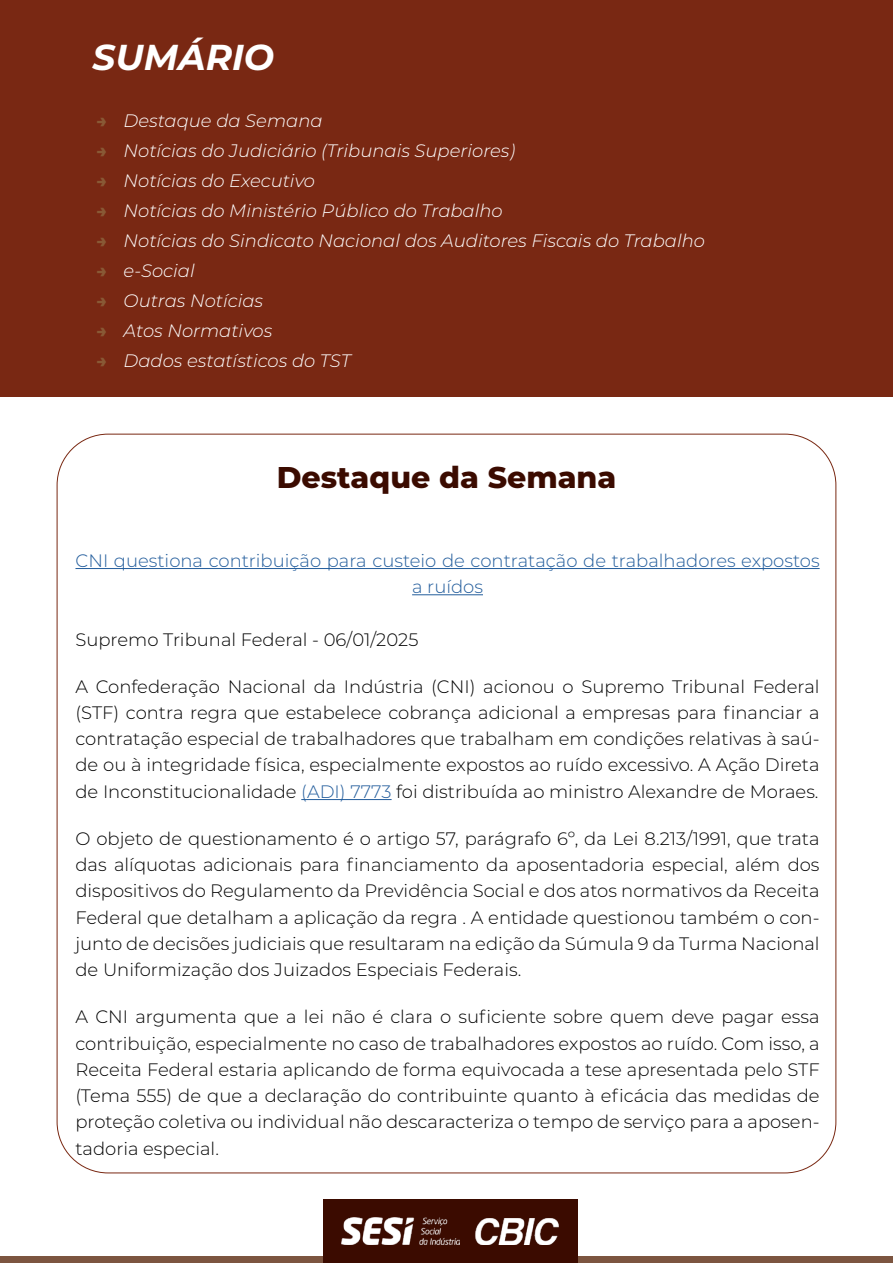
<style>
.page{position:relative;width:893px;height:1263px;background:#fff}
.page>*{position:absolute;margin:0;border:0;box-sizing:border-box;transform-origin:0 0}
.t1{font:italic 700 36px "Montserrat";color:#fff}
.t2{font:800 30px "Montserrat";color:#3b0b00}
.t3{font:300 18px/26.2px "Montserrat";color:#000;text-align:justify}
.t4{font:italic 300 18px "Montserrat";color:#fff}
.t5{font:300 18px/26.2px "Montserrat";color:#235d9c;text-align:center}
.s1{font-weight:800;font-style:normal;color:#895935}
.s2{color:#235d9c}
</style>
<div class="page">
<div style="left:0;top:1256px;width:893px;height:7px;background:#7c5540"></div>
<hr style="left:75px;top:568px;width:745px;height:1px;background:#235d9c">
<hr style="left:412px;top:594px;width:71px;height:1px;background:#235d9c">
<hr style="left:301px;top:799px;width:91px;height:1px;background:#235d9c">
<div style="left:0;top:0;width:893px;height:397px;background:#792813"></div>
<div style="left:323px;top:1200px;width:254px;height:63px;background:#3b0b00"></div>
<img style="left:475px;top:1218px;width:84px;height:27px">
<img style="left:342px;top:1218px;width:117px;height:27px">
<h1 class="t1" style="left:92px;top:32px;width:183px">SUMÁRIO</h1>
<p class="t4" style="left:97px;top:108px;width:228px"><span class="s1">→</span> Destaque da Semana</p>
<p class="t4" style="left:97px;top:139px;width:420px"><span class="s1">→</span> Notícias do Judiciário (Tribunais Superiores)</p>
<p class="t4" style="left:97px;top:169px;width:220px"><span class="s1">→</span> Notícias do Executivo</p>
<p class="t4" style="left:97px;top:199px;width:408px"><span class="s1">→</span> Notícias do Ministério Público do Trabalho</p>
<p class="t4" style="left:97px;top:229px;width:610px"><span class="s1">→</span> Notícias do Sindicato Nacional dos Auditores Fiscais do Trabalho</p>
<p class="t4" style="left:97px;top:259px;width:100px"><span class="s1">→</span> e-Social</p>
<p class="t4" style="left:97px;top:289px;width:168px"><span class="s1">→</span> Outras Notícias</p>
<p class="t4" style="left:97px;top:319px;width:177px"><span class="s1">→</span> Atos Normativos</p>
<p class="t4" style="left:97px;top:349px;width:256px"><span class="s1">→</span> Dados estatísticos do TST</p>
<h2 class="t2" style="left:277px;top:455px;width:341px">Destaque da Semana</h2>
<p class="t5" style="left:75px;top:547px;width:746px">CNI questiona contribuição para custeio de contratação de trabalhadores expostos a ruídos</p>
<p class="t3" style="left:75px;top:625px;width:344px">Supremo Tribunal Federal - 06/01/2025</p>
<p class="t3" style="left:75px;top:673px;width:746px">A Confederação Nacional da Indústria (CNI) acionou o Supremo Tribunal Federal (STF) contra regra que estabelece cobrança adicional a empresas para financiar a contratação especial de trabalhadores que trabalham em condições relativas à saú&shy;de ou à integridade física, especialmente expostos ao ruído excessivo. A Ação Direta de Inconstitucionalidade <span class="s2">(ADI) 7773</span> foi distribuída ao ministro Alexandre de Moraes.</p>
<p class="t3" style="left:75px;top:825px;width:746px">O objeto de questionamento é o artigo 57, parágrafo 6º, da Lei 8.213/1991, que trata das alíquotas adicionais para financiamento da aposentadoria especial, além dos dispositivos do Regulamento da Previdência Social e dos atos normativos da Receita Federal que detalham a aplicação da regra . A entidade questionou também o con&shy;junto de decisões judiciais que resultaram na edição da Súmula 9 da Turma Nacional de Uniformização dos Juizados Especiais Federais.</p>
<p class="t3" style="left:75px;top:1003px;width:746px">A CNI argumenta que a lei não é clara o suficiente sobre quem deve pagar essa contribuição, especialmente no caso de trabalhadores expostos ao ruído. Com isso, a Receita Federal estaria aplicando de forma equivocada a tese apresentada pelo STF (Tema 555) de que a declaração do contribuinte quanto à eficácia das medidas de proteção coletiva ou individual não descaracteriza o tempo de serviço para a aposen&shy;tadoria especial.</p>
</div>
